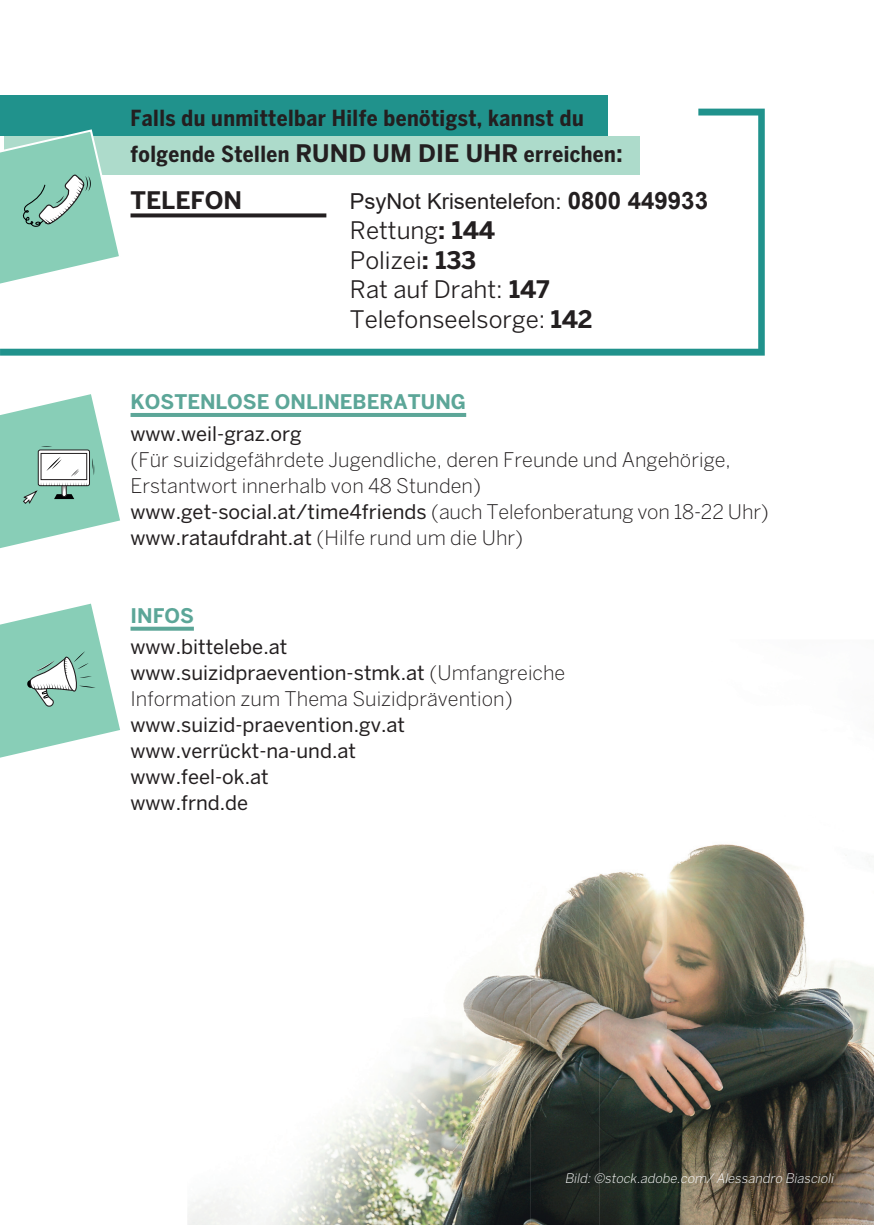
<style>
.page{position:relative;width:874px;height:1225px;background:#fff}
.page>*{position:absolute;margin:0;border:0;box-sizing:border-box;transform-origin:0 0}
.t1{font:24px/29.6px "Benton Sans";color:#231f20}
.t2{font:700 24px "Benton Sans";color:#231f20}
.t3{font:700 condensed 22px/36px "Benton Sans";letter-spacing:.02em;color:#231f20}
.t4{font:22px "Arial";color:#231f20}
.t5{font:300 20px/26px "Benton Sans";color:#231f20}
.t6{font:20px/26px "Benton Sans";color:#231f20}
.t7{font:700 20px "Benton Sans";color:#5ca698}
.t8{font:italic 300 13px "Benton Sans";color:#fff}
.s1{font-stretch:normal;font-size:24px}
.s2{font-size:24px}
.s3{font-weight:700;font-size:24px}
.s4{font-weight:700}
.s5{font-weight:400}
</style>
<div class="page">
<svg style="left:0;top:603px;width:120px;height:154px"></svg>
<svg style="left:0;top:394px;width:120px;height:154px"></svg>
<hr style="left:130px;top:413px;width:336px;height:4px;background:#5ca698">
<svg style="left:130px;top:626px;width:15px;height:4px"></svg>
<div style="left:0;top:96px;width:607px;height:40px;background:#20928c"></div>
<svg style="left:0;top:109px;width:764px;height:247px"></svg>
<img style="left:668px;top:844px;width:205px;height:381px">
<img style="left:599px;top:871px;width:69px;height:354px">
<img style="left:530px;top:876px;width:69px;height:349px">
<img style="left:462px;top:971px;width:68px;height:254px">
<img style="left:393px;top:1022px;width:69px;height:203px">
<img style="left:324px;top:1077px;width:69px;height:148px">
<img style="left:259px;top:1137px;width:65px;height:88px">
<p class="t3" style="left:130px;top:100px;width:493px">Falls du unmittelbar Hilfe benötigst, kannst du folgende Stellen <span class="s1">RUND UM DIE UHR</span> erreichen<span class="s2">:</span></p>
<p class="t2" style="left:130px;top:186px;width:113px">TELEFON</p>
<p class="t4" style="left:350px;top:186px;width:359px">PsyNot Krisentelefon: <span class="s3">0800 449933</span></p>
<p class="t1" style="left:350px;top:215px;width:244px">Rettung<span class="s4">: 144<br></span>Polizei<span class="s4">: 133<br></span>Rat auf Draht: <span class="s4">147<br></span>Telefonseelsorge: <span class="s4">142</span></p>
<p class="t7" style="left:130px;top:390px;width:337px">KOSTENLOSE ONLINEBERATUNG</p>
<p class="t6" style="left:130px;top:420px;width:173px">www.weil-graz.org</p>
<p class="t5" style="left:130px;top:446px;width:639px">(Für suizidgefährdete Jugendliche, deren Freunde und Angehörige, Erstantwort innerhalb von 48 Stunden) <span class="s5">www.get-social.at/time4friends</span> (auch Telefonberatung von 18-22 Uhr) <span class="s5">www.rataufdraht.at</span> (Hilfe rund um die Uhr)</p>
<p class="t7" style="left:130px;top:603px;width:65px">INFOS</p>
<p class="t5" style="left:130px;top:634px;width:436px"><span class="s5">www.bittelebe.at www.suizidpraevention-stmk.at</span> (Umfangreiche<br>Information zum Thema Suizidprävention)</p>
<p class="t6" style="left:130px;top:712px;width:276px">www.suizid-praevention.gv.at www.verrückt-na-und.at www.feel-ok.at<br>www.frnd.de</p>
<p class="t8" style="left:564px;top:1170px;width:273px">Bild:©stock.adobe.com/ Alessandro Biascioli</p>
</div>
